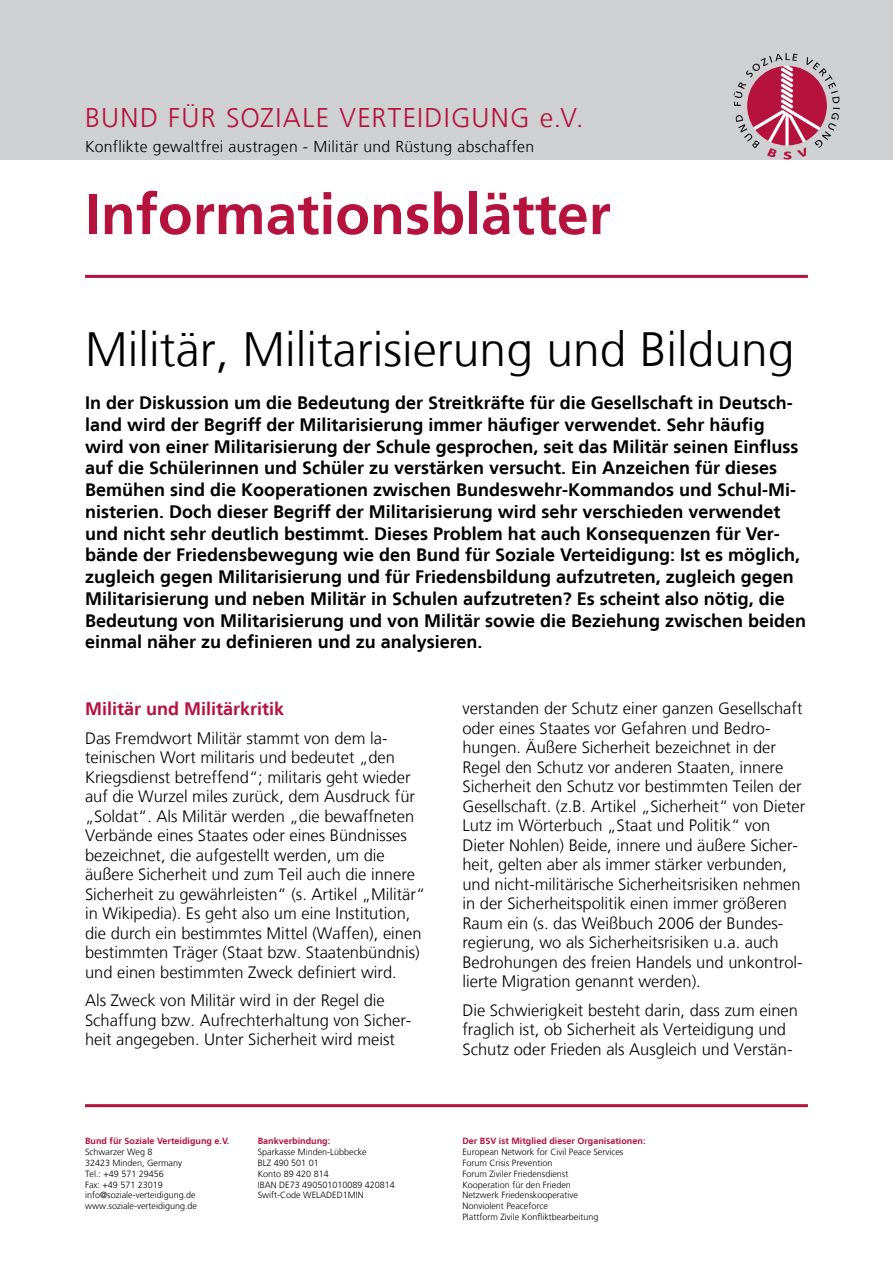
<style>
.page{position:relative;width:893px;height:1263px;background:#fff}
.page>*{position:absolute;margin:0;border:0;box-sizing:border-box;transform-origin:0 0}
.t1{font:700 57px "Frutiger LT";color:#b5123e}
.t2{font:300 48px "Frutiger LT";color:#000}
.t3{font:300 27px "Frutiger LT";letter-spacing:.045em;color:#b5123e}
.t4{font:700 18px/21.8px "Frutiger LT";color:#000}
.t5{font:700 18px "Frutiger LT";color:#b5123e}
.t6{font:300 16.5px/19.5px "Frutiger LT";color:#000}
.t7{font:300 15.75px "Frutiger LT";letter-spacing:.02em;color:#000}
.t8{font:300 9px/10.8px "Frutiger LT";color:#000}
.t9{font:700 9px "Frutiger LT";color:#b5123e}
</style>
<div class="page">
<div style="left:0;top:0;width:893px;height:159px;background:#cfd0d1"></div>
<hr style="left:85px;top:275px;width:723px;height:3px;background:#b5123e">
<hr style="left:85px;top:1104px;width:723px;height:3px;background:#b5123e">
<svg style="left:733px;top:53px;width:107px;height:106px"></svg>
<h3 class="t3" style="left:85px;top:102px;width:500px">Bund für Soziale Verteidigung e.V.</h3>
<p class="t7" style="left:85px;top:137px;width:451px">Konflikte gewaltfrei austragen - Militär und Rüstung abschaffen</p>
<h1 class="t1" style="left:85px;top:181px;width:527px">Informationsblätter</h1>
<h2 class="t2" style="left:85px;top:322px;width:711px">Militär, Militarisierung und Bildung</h2>
<p class="t4" style="left:85px;top:392px;width:723px">In der Diskussion um die Bedeutung der Streitkräfte für die Gesellschaft in Deutsch&shy;land wird der Begriff der Militarisierung immer häufiger verwendet. Sehr häufig wird von einer Militarisierung der Schule gesprochen, seit das Militär seinen Einfluss auf die Schülerinnen und Schüler zu verstärken versucht. Ein Anzeichen für dieses Bemühen sind die Kooperationen zwischen Bundeswehr-Kommandos und Schul-Mi&shy;nisterien. Doch dieser Begriff der Militarisierung wird sehr verschieden verwendet und nicht sehr deutlich bestimmt. Dieses Problem hat auch Konsequenzen für Ver&shy;bände der Friedensbewegung wie den Bund für Soziale Verteidigung: Ist es möglich, zugleich gegen Militarisierung und für Friedensbildung aufzutreten, zugleich gegen Militarisierung und neben Militär in Schulen aufzutreten? Es scheint also nötig, die Bedeutung von Militarisierung und von Militär sowie die Beziehung zwischen beiden einmal näher zu definieren und zu analysieren.</p>
<p class="t5" style="left:85px;top:698px;width:201px">Militär und Militärkritik</p>
<p class="t6" style="left:85px;top:728px;width:342px">Das Fremdwort Militär stammt von dem la&shy;teinischen Wort militaris und bedeutet „den Kriegsdienst betreffend“; militaris geht wieder auf die Wurzel miles zurück, dem Ausdruck für „Soldat“. Als Militär werden „die bewaffneten Verbände eines Staates oder eines Bündnisses bezeichnet, die aufgestellt werden, um die äußere Sicherheit und zum Teil auch die innere Sicherheit zu gewährleisten“ (s. Artikel „Militär“ in Wikipedia). Es geht also um eine Institution, die durch ein bestimmtes Mittel (Waffen), einen bestimmten Träger (Staat bzw. Staatenbündnis) und einen bestimmten Zweck definiert wird.</p>
<p class="t6" style="left:85px;top:991px;width:328px">Als Zweck von Militär wird in der Regel die<br>Schaffung bzw. Aufrechterhaltung von Sicher&shy;heit angegeben. U nter Sicherheit wird meist</p>
<p class="t6" style="left:462px;top:699px;width:344px">verstanden der Schutz einer ganzen Gesellschaft oder eines Staates vor Gefahren und Bedro&shy;hungen. Äußere Sicherheit bezeichnet in der Regel den Schutz vor anderen Staaten, innere Sicherheit den Schutz vor bestimmten Teilen der Gesellschaft. (z.B. Artikel „Sicherheit“ von Dieter Lutz im Wörterbuch „Staat und Politik“ von Dieter Nohlen) Beide, innere und äußere Sicher&shy;heit, gelten aber als immer stärker verbunden, und nicht-militärische Sicherheitsrisiken nehmen in der Sicherheitspolitik einen immer größeren Raum ein (s. das Weißbuch 2006 der Bundes&shy;regierung, wo als Sicherheitsrisiken u.a. auch Bedrohungen des freien Handels und unkontrol&shy;lierte Migration genannt werden).</p>
<p class="t6" style="left:462px;top:1000px;width:337px">Die Schwierigkeit besteht darin, dass zum einen fraglich ist, ob Sicherheit als Verteidigung und<br>Schutz oder Frieden als Ausgleich und Verstän-</p>
<p class="t9" style="left:85px;top:1136px;width:146px">Bund für Soziale Verteidigung e.V.</p>
<p class="t8" style="left:85px;top:1147px;width:114px">Schwarzer Weg 8<br>32423 Minden, Germany<br>Tel.: +49 571 29456<br>Fax: +49 571 23019 info@soziale-verteidigung.de www.soziale-verteidigung.de</p>
<p class="t9" style="left:258px;top:1136px;width:74px">Bankverbindung:</p>
<p class="t8" style="left:258px;top:1147px;width:139px">Sparkasse Minden-Lübbecke<br>BLZ 490 501 01<br>Konto 89 420 814<br>IBAN DE73 490501010089 420814<br>Swift-Code WELADED</p>
<p class="t8" style="left:343px;top:1190px;width:18px">1MIN</p>
<p class="t9" style="left:462px;top:1136px;width:185px">Der BSV ist Mitglied dieser Organisationen:</p>
<p class="t8" style="left:462px;top:1147px;width:163px">European Network for Civil Peace Services<br>Forum Crisis Prevention<br>Forum Ziviler Friedensdienst<br>Kooperation für den Frieden<br>Netzwerk Friedenskooperative<br>Nonviolent Peaceforce<br>Plattform Zivile Konfliktbearbeitung</p>
</div>
